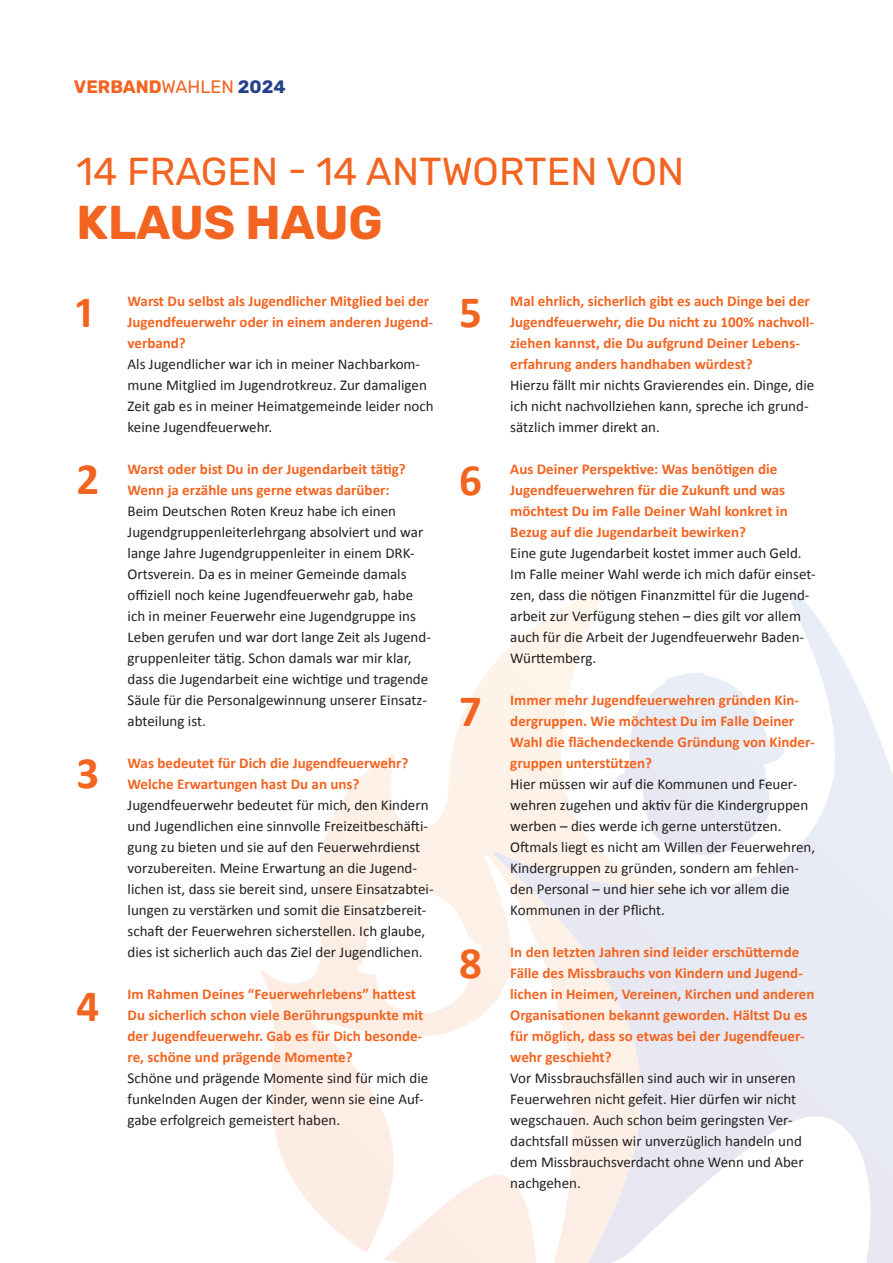
<style>
.page{position:relative;width:893px;height:1263px;background:#fff}
.page>*{position:absolute;margin:0;border:0;box-sizing:border-box;transform-origin:0 0}
.t1{font:700 47.4px "Rubik";color:#f36421}
.t2{font:700 45px "Calibri";color:#f36421}
.t3{font:39px "Rubik";color:#f36421}
.t4{font:700 18px "Rubik";color:#f36421}
.t5{font:15px/21px "Calibri";color:#231f20}
.t6{font:700 15px/21px "Calibri";color:#f36421}
.s1{font-weight:400}
.s2{color:#23428b}
</style>
<div class="page">
<svg style="left:261px;top:666px;width:372px;height:597px"></svg>
<svg style="left:493px;top:591px;width:342px;height:298px"></svg>
<svg style="left:617px;top:672px;width:168px;height:183px"></svg>
<p class="t4" style="left:74px;top:77px;width:213px">VERBAND<span class="s1">WAHLEN</span> <span class="s2">2024</span></p>
<h3 class="t3" style="left:77px;top:149px;width:609px">14 FRAGEN - 14 ANTWORTEN VON</h3>
<h1 class="t1" style="left:77px;top:196px;width:308px">KLAUS HAUG</h1>
<h2 class="t2" style="left:77px;top:280px;width:18px">1</h2>
<h2 class="t2" style="left:77px;top:448px;width:24px">2</h2>
<h2 class="t2" style="left:77px;top:741px;width:24px">3</h2>
<h2 class="t2" style="left:77px;top:974px;width:24px">4</h2>
<p class="t6" style="left:128px;top:290px;width:307px">Warst Du selbst als Jugendlicher Mitglied bei der<br>Jugendfeuerwehr oder in einem anderen Jugend&shy;verband?</p>
<p class="t5" style="left:128px;top:353px;width:308px">Als Jugendlicher war ich in meiner Nachbarkom&shy;mune Mitglied im Jugendrotkreuz. Zur damaligen Zeit gab es in meiner Heimatgemeinde leider noch keine Jugendfeuerwehr.</p>
<p class="t6" style="left:128px;top:458px;width:280px">Warst oder bist Du in der Jugendarbeit tätig?<br>Wenn ja erzähle uns gerne etwas darüber:</p>
<p class="t5" style="left:128px;top:500px;width:305px">Beim Deutschen Roten Kreuz habe ich einen Jugendgruppenleiterlehrgang absolviert und war lange Jahre Jugendgruppenleiter in einem DRK-Ortsverein. Da es in meiner Gemeinde damals offiziell noch keine Jugendfeuerwehr gab, habe ich in meiner Feuerwehr eine Jugendgruppe ins Leben gerufen und war dort lange Zeit als Jugend&shy;gruppenleiter tätig. Schon damals war mir klar, dass die Jugendarbeit eine wichtige und tragende Säule für die Personalgewinnung unserer Einsatz&shy;abteilung ist.</p>
<p class="t6" style="left:128px;top:752px;width:282px">Was bedeutet für Dich die Jugendfeuerwehr?<br>Welche Erwartungen hast Du an uns?</p>
<p class="t5" style="left:128px;top:794px;width:307px">Jugendfeuerwehr bedeutet für mich, den Kindern und Jugendlichen eine sinnvolle Freizeitbeschäfti&shy;gung zu bieten und sie auf den Feuerwehrdienst vorzubereiten. Meine Erwartung an die Jugend&shy;lichen ist, dass sie bereit sind, unsere Einsatzabtei&shy;lungen zu verstärken und somit die Einsatzbereit&shy;schaft der Feuerwehren sicherstellen. Ich glaube, dies ist sicherlich auch das Ziel der Jugendlichen.</p>
<p class="t6" style="left:128px;top:983px;width:297px">Im Rahmen Deines “Feuerwehrlebens” hattest Du sicherlich schon viele Berührungspunkte mit der Jugendfeuerwehr. Gab es für Dich besonde&shy;re, schöne und prägende Momente?</p>
<p class="t5" style="left:128px;top:1067px;width:302px">Schöne und prägende Momente sind für mich die funkelnden Augen der Kinder, wenn sie eine Auf&shy;gabe erfolgreich gemeistert haben.</p>
<h2 class="t2" style="left:459px;top:280px;width:24px">5</h2>
<h2 class="t2" style="left:459px;top:448px;width:24px">6</h2>
<h2 class="t2" style="left:459px;top:679px;width:24px">7</h2>
<h2 class="t2" style="left:459px;top:931px;width:24px">8</h2>
<p class="t6" style="left:510px;top:290px;width:305px">Mal ehrlich, sicherlich gibt es auch Dinge bei der Jugendfeuerwehr, die Du nicht zu 100% nachvoll&shy;ziehen kannst, die Du aufgrund Deiner Lebens&shy;erfahrung anders handhaben würdest?</p>
<p class="t5" style="left:510px;top:374px;width:305px">Hierzu fällt mir nichts Gravierendes ein. Dinge, die ich nicht nachvollziehen kann, spreche ich grund&shy;sätzlich immer direkt an.</p>
<p class="t6" style="left:510px;top:458px;width:279px">Aus Deiner Perspektive: Was benötigen die Jugendfeuerwehren für die Zukunft und was möchtest Du im Falle Deiner Wahl konkret in Bezug auf die Jugendarbeit bewirken?</p>
<p class="t5" style="left:510px;top:542px;width:307px">Eine gute Jugendarbeit kostet immer auch Geld.<br>Im Falle meiner Wahl werde ich mich dafür einset&shy;zen, dass die nötigen Finanzmittel für die Jugend&shy;arbeit zur Verfügung stehen – dies gilt vor allem auch für die Arbeit der Jugendfeuerwehr Baden-Württemberg.</p>
<p class="t6" style="left:510px;top:689px;width:306px">Immer mehr Jugendfeuerwehren gründen Kin&shy;dergruppen. Wie möchtest Du im Falle Deiner Wahl die flächendeckende Gründung von Kinder&shy;gruppen unterstützen?</p>
<p class="t5" style="left:510px;top:773px;width:306px">Hier müssen wir auf die Kommunen und Feuer&shy;wehren zugehen und aktiv für die Kindergruppen werben – dies werde ich gerne unterstützen.<br>Oftmals liegt es nicht am Willen der Feuerwehren, Kindergruppen zu gründen, sondern am fehlen&shy;den Personal – und hier sehe ich vor allem die Kommunen in der Pflicht.</p>
<p class="t6" style="left:510px;top:941px;width:306px">In den letzten Jahren sind leider erschütternde Fälle des Missbrauchs von Kindern und Jugend&shy;lichen in Heimen, Vereinen, Kirchen und anderen Organisationen bekannt geworden. Hältst Du es für möglich, dass so etwas bei der Jugendfeuer&shy;wehr geschieht?</p>
<p class="t5" style="left:510px;top:1067px;width:295px">Vor Missbrauchsfällen sind auch wir in unseren Feuerwehren nicht gefeit. Hier dürfen wir nicht wegschauen. Auch schon beim geringsten Ver&shy;dachtsfall müssen wir unverzüglich handeln und dem Missbrauchsverdacht ohne Wenn und Aber nachgehen.</p>
</div>
